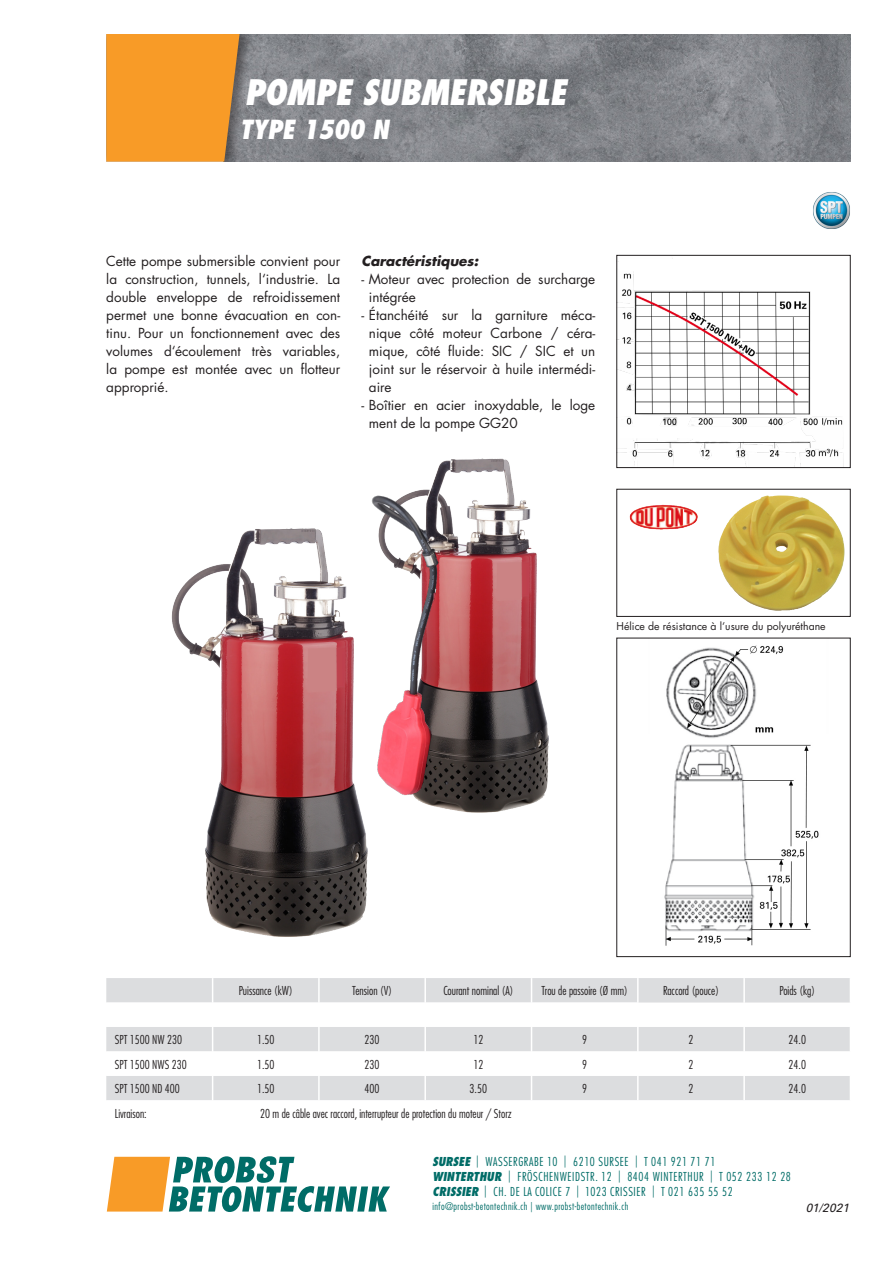
<style>
.page{position:relative;width:893px;height:1263px;background:#fff}
.page>*{position:absolute;margin:0;border:0;box-sizing:border-box;transform-origin:0 0}
._01_Headline{font:italic 800 condensed 34.2px "Futura LT Pro";color:#fff}
._02_Subline{font:italic 800 condensed 25.65px "Futura LT Pro";color:#fff}
.t1{font:13.5px/18px "Futura LT Pro";color:#231f20;text-align:justify}
.t2{font:italic 700 13.5px "Futura LT Pro";color:#231f20}
._06_Tabelle_8_10pt{font:300 condensed 12px "Futura LT Pro";color:#231f20}
.t3{font:300 condensed 12px/15px "Futura LT Pro";letter-spacing:.05em;color:#006c67}
.t4{font:italic 12px "Univers LT Std";letter-spacing:.01em;color:#231f20}
.t5{font:10.5px "Futura LT Pro";color:#231f20}
.t6{font:300 condensed 10.2px "Futura LT Pro";letter-spacing:.04em;color:#006c67}
.s1{font-weight:800;font-style:italic}
</style>
<div class="page">
<img style="left:254px;top:34px;width:596px;height:128px">
<div style="left:106px;top:34px;width:148px;height:128px;background:#231f20;opacity:.5"></div>
<svg style="left:106px;top:34px;width:134px;height:128px;background:#ef982b"></svg>
<svg style="left:107px;top:1156px;width:283px;height:56px"></svg>
<img style="left:813px;top:192px;width:37px;height:37px">
<img style="left:664px;top:645px;width:155px;height:301px">
<img style="left:619px;top:258px;width:225px;height:208px">
<div style="left:617px;top:255px;width:233px;height:213px;border:1px solid #231f20"></div>
<div style="left:619px;top:259px;width:55px;height:11px;background:#fff"></div>
<div style="left:620px;top:428px;width:78px;height:10px;background:#fff"></div>
<img style="left:629px;top:504px;width:69px;height:26px">
<img style="left:718px;top:495px;width:90px;height:116px">
<div style="left:617px;top:489px;width:233px;height:128px;border:1px solid #231f20"></div>
<svg style="left:106px;top:978px;width:744px;height:122px"></svg>
<hr style="left:743px;top:978px;width:2px;height:24px;background:#fff">
<img style="left:171px;top:528px;width:197px;height:409px">
<img style="left:351px;top:458px;width:198px;height:366px">
<img style="left:367px;top:478px;width:90px;height:321px">
<p class="_01_Headline" style="left:244px;top:70px;width:324px">POMPE SUBMERSIBLE</p>
<p class="_02_Subline" style="left:240px;top:113px;width:151px">TYPE 1500 N</p>
<p class="t1" style="left:106px;top:252px;width:235px">Cette pompe submersible convient pour la construction, tunnels, l‘industrie. La double enveloppe de refroidissement permet une bonne évacuation en con&shy;tinu. Pour un fonctionnement avec des volumes d‘écoulement très variables, la pompe est montée avec un flotteur approprié.</p>
<p class="t2" style="left:361px;top:251px;width:118px">Caractéristiques:</p>
<p class="t1" style="left:369px;top:270px;width:228px;text-indent:-7px">- Moteur avec protection de surcharge intégrée</p>
<p class="t1" style="left:369px;top:306px;width:228px;text-indent:-7px">- Étanchéité sur la garniture méca&shy;nique côté moteur Carbone / céra&shy;mique, côté fluide: SIC / SIC et un joint sur le réservoir à huile intermédi&shy;aire</p>
<p class="t1" style="left:369px;top:396px;width:228px;text-indent:-7px">- Boîtier en acier inoxydable, le loge ment de la pompe GG20</p>
<p class="t5" style="left:617px;top:618px;width:211px">Hélice de résistance à l‘usure du polyuréthane</p>
<p class="_06_Tabelle_8_10pt" style="left:239px;top:983px;width:55px">Puissance (kW)</p>
<p class="_06_Tabelle_8_10pt" style="left:352px;top:983px;width:41px">Tension (V)</p>
<p class="_06_Tabelle_8_10pt" style="left:443px;top:983px;width:72px">Courant nominal (A)</p>
<p class="_06_Tabelle_8_10pt" style="left:542px;top:983px;width:88px">Trou de passoire (Ø mm)</p>
<p class="_06_Tabelle_8_10pt" style="left:663px;top:983px;width:57px">Raccord (pouce)</p>
<p class="_06_Tabelle_8_10pt" style="left:779px;top:983px;width:37px">Poids (kg)</p>
<p class="_06_Tabelle_8_10pt" style="left:115px;top:1032px;width:69px">SPT 1500 NW 230</p>
<p class="_06_Tabelle_8_10pt" style="left:257px;top:1032px;width:19px">1.50</p>
<p class="_06_Tabelle_8_10pt" style="left:365px;top:1032px;width:16px">230</p>
<p class="_06_Tabelle_8_10pt" style="left:473px;top:1032px;width:11px">12</p>
<p class="_06_Tabelle_8_10pt" style="left:582px;top:1032px;width:6px">9</p>
<p class="_06_Tabelle_8_10pt" style="left:688px;top:1032px;width:6px">2</p>
<p class="_06_Tabelle_8_10pt" style="left:789px;top:1032px;width:19px">24.0</p>
<p class="_06_Tabelle_8_10pt" style="left:115px;top:1057px;width:73px">SPT 1500 NWS 230</p>
<p class="_06_Tabelle_8_10pt" style="left:257px;top:1057px;width:19px">1.50</p>
<p class="_06_Tabelle_8_10pt" style="left:365px;top:1057px;width:16px">230</p>
<p class="_06_Tabelle_8_10pt" style="left:473px;top:1057px;width:11px">12</p>
<p class="_06_Tabelle_8_10pt" style="left:582px;top:1057px;width:6px">9</p>
<p class="_06_Tabelle_8_10pt" style="left:688px;top:1057px;width:6px">2</p>
<p class="_06_Tabelle_8_10pt" style="left:789px;top:1057px;width:19px">24.0</p>
<p class="_06_Tabelle_8_10pt" style="left:115px;top:1081px;width:67px">SPT 1500 ND 400</p>
<p class="_06_Tabelle_8_10pt" style="left:257px;top:1081px;width:19px">1.50</p>
<p class="_06_Tabelle_8_10pt" style="left:365px;top:1081px;width:16px">400</p>
<p class="_06_Tabelle_8_10pt" style="left:470px;top:1081px;width:19px">3.50</p>
<p class="_06_Tabelle_8_10pt" style="left:582px;top:1081px;width:6px">9</p>
<p class="_06_Tabelle_8_10pt" style="left:688px;top:1081px;width:6px">2</p>
<p class="_06_Tabelle_8_10pt" style="left:789px;top:1081px;width:19px">24.0</p>
<p class="_06_Tabelle_8_10pt" style="left:115px;top:1106px;width:33px">Livraison:</p>
<p class="_06_Tabelle_8_10pt" style="left:260px;top:1106px;width:253px">20 m de câble avec raccord, interrupteur de protection du moteur / Storz</p>
<p class="t3" style="left:432px;top:1154px;width:360px"><span class="s1">SURSEE</span> | WASSERGRABE 10 | 6210 SURSEE | T 041 921 71 71<br><span class="s1">WINTERTHUR</span> | FRÖSCHENWEIDSTR. 12 | 8404 WINTERTHUR | T 052 233 12 28<br><span class="s1">CRISSIER</span> | CH. DE LA COLICE 7 | 1023 CRISSIER | T 021 635 55 52</p>
<p class="t6" style="left:432px;top:1200px;width:197px">info@probst-betontechnik.ch | www.probst-betontechnik.ch</p>
<p class="t4" style="left:806px;top:1200px;width:45px">01/2021</p>
</div>
